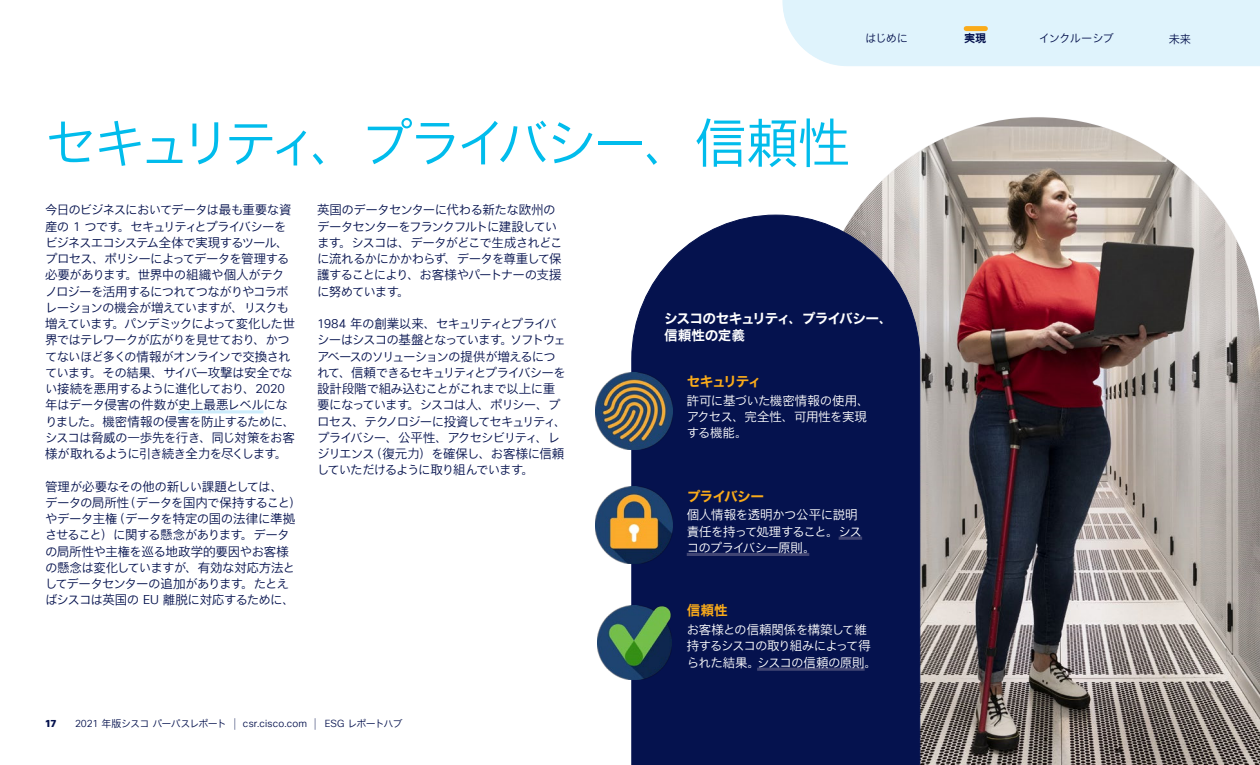
<style>
.page{position:relative;width:1260px;height:765px;background:#fff}
.page>*{position:absolute;margin:0;border:0;box-sizing:border-box;transform-origin:0 0}
.Paragraph_Style2{font:52.5px "Cisco Sans JPN Light";letter-spacing:-.1em;color:#01bcec}
.Paragraph_Style2-2{font:13.75px/16.5px "Cisco Sans JPN Bold";letter-spacing:-.06em;color:#fff}
.Paragraph_Style2-3{font:13.75px "Cisco Sans JPN Bold";letter-spacing:-.065em;color:#faab1a}
.Paragraph_Style2-4{font:12.5px/16.2px "Cisco Sans JPN Light";letter-spacing:-.06em;color:#05124e}
.Paragraph_Style2-5{font:12.5px/16.2px "Cisco Sans JPN Light";letter-spacing:-.08em;color:#05124e}
.Paragraph_Style2-6{font:12.5px/16.2px "Cisco Sans JPN Light";letter-spacing:-.04em;color:#05124e}
.Paragraph_Style2-7{font:12.5px/16.2px "Cisco Sans JPN Light";letter-spacing:-.045em;color:#fff}
.t1{font:11.25px "Cisco Sans JPN Light";letter-spacing:-.06em;color:#05124e}
.t2{font:11.25px "Cisco Sans JPN Bold";color:#05124e}
.Paragraph_Style2-8{font:10px "Cisco Sans TT Light";letter-spacing:.015em;color:#05124e}
.Paragraph_Style2-9{font:800 10px "Cisco Sans TT";color:#05124e}
.s1{font-family:"Cisco Sans TT Light"}
.s2{font-family:"Cisco Sans JPN Light"}
.s3{font-family:"Cisco Sans TT";font-weight:100;font-size:12.5px}
</style>
<div class="page">
<div style="left:783px;top:0;width:477px;height:66px;background:#dff3fc"></div>
<div style="left:966px;top:26px;width:19px;height:5px;background:#faab1a"></div>
<svg style="left:920px;top:340px;width:340px;height:425px;background:#827978"></svg>
<img style="left:853px;top:117px;width:407px;height:223px">
<div style="left:632px;top:215px;width:288px;height:550px;background:#05124e"></div>
<img style="left:596px;top:486px;width:77px;height:77px">
<img style="left:596px;top:373px;width:76px;height:76px">
<img style="left:597px;top:605px;width:74px;height:74px">
<hr style="left:839px;top:537px;width:23px;height:3px;background:#414573">
<hr style="left:687px;top:553px;width:122px;height:3px;background:#414573">
<hr style="left:757px;top:668px;width:108px;height:3px;background:#414573">
<hr style="left:178px;top:410px;width:85px;height:3px;background:#ccecfb">
<p class="t1" style="left:865px;top:31px;width:44px">はじめに</p>
<p class="t2" style="left:964px;top:31px;width:24px">実現</p>
<p class="t1" style="left:1039px;top:31px;width:77px">インクルーシブ</p>
<p class="t1" style="left:1169px;top:32px;width:24px">未来</p>
<p class="Paragraph_Style2" style="left:45px;top:109px;width:807px">セキュリティ、プライバシー、信頼性</p>
<p class="Paragraph_Style2-4" style="left:45px;top:203px;width:252px">今日のビジネスにおいてデータは最も重要な資産の <span class="s1">1</span> つです。セキュリティとプライバシーをビジネスエコシステム全体で実現するツール、プロセス、ポリシーによってデータを管理する必要があります。世界中の組織や個人がテクノロジーを活用するにつれてつながりやコラボレーションの機会が増えていますが、リスクも増えています。パンデミックによって変化した世界ではテレワークが広がりを見せており、かつてないほど多くの情報がオンラインで交換されています。その結果、サイバー攻撃は安全でない接続を悪用するように進化しており、<span class="s1">2020</span>年はデータ侵害の件数が史上最悪レベルになりました。機密情報の侵害を防止するために、シスコは脅威の一歩先を行き、同じ対策をお客様が取れるように引き続き全力を尽くします。</p>
<p class="Paragraph_Style2-6" style="left:45px;top:479px;width:258px">管理が必要なその他の新しい課題としては、<br>データの局所性（データを国内で保持すること）やデータ主権（データを特定の国の法律に準拠させること）に関する懸念があります。データの局所性や主権を巡る地政学的要因やお客様の懸念は変化していますが、有効な対応方法としてデータセンターの追加があります。たとえばシスコは英国の <span class="s1">EU</span> 離脱に対応するために、</p>
<p class="Paragraph_Style2-4" style="left:317px;top:203px;width:247px">英国のデータセンターに代わる新たな欧州のデータセンターをフランクフルトに建設しています。シスコは、データがどこで生成されどこに流れるかにかかわらず、データを尊重して保護することにより、お客様やパートナーの支援に努めています。</p>
<p class="Paragraph_Style2-5" style="left:317px;top:317px;width:251px"><span class="s1">1984</span> 年の創業以来、セキュリティとプライバシーはシスコの基盤となっています。ソフトウェアベースのソリューションの提供が増えるにつれて、信頼できるセキュリティとプライバシーを設計段階で組み込むことがこれまで以上に重要になっています。シスコは人、ポリシー、プロセス、テクノロジーに投資してセキュリティ、プライバシー、公平性、アクセシビリティ、レジリエンス（復元力）を確保し、お客様に信頼していただけるように取り組んでいます。</p>
<p class="Paragraph_Style2-2" style="left:664px;top:310px;width:230px">シスコのセキュリティ、プライバシー、信頼性の定義</p>
<p class="Paragraph_Style2-3" style="left:687px;top:372px;width:76px">セキュリティ</p>
<p class="Paragraph_Style2-7" style="left:687px;top:393px;width:184px">許可に基づいた機密情報の使用、アクセス、完全性、可用性を実現する機能。</p>
<p class="Paragraph_Style2-3" style="left:687px;top:486px;width:79px">プライバシー</p>
<p class="Paragraph_Style2-7" style="left:687px;top:508px;width:177px">個人情報を透明かつ公平に説明責任を持って処理すること。シスコのプライバシー原則。</p>
<p class="Paragraph_Style2-3" style="left:687px;top:601px;width:43px">信頼性</p>
<p class="Paragraph_Style2-7" style="left:687px;top:623px;width:192px">お客様との信頼関係を構築して維持するシスコの取り組みによって得られた結果。シスコの信頼の原則。</p>
<p class="Paragraph_Style2-9" style="left:45px;top:717px;width:13px">17</p>
<p class="Paragraph_Style2-8" style="left:75px;top:717px;width:329px">2021 <span class="s2">年版シスコパーパスレポート</span> <span class="s3">|</span> csr.cisco.com <span class="s3">|</span> ESG <span class="s2">レポートハブ</span></p>
</div>
